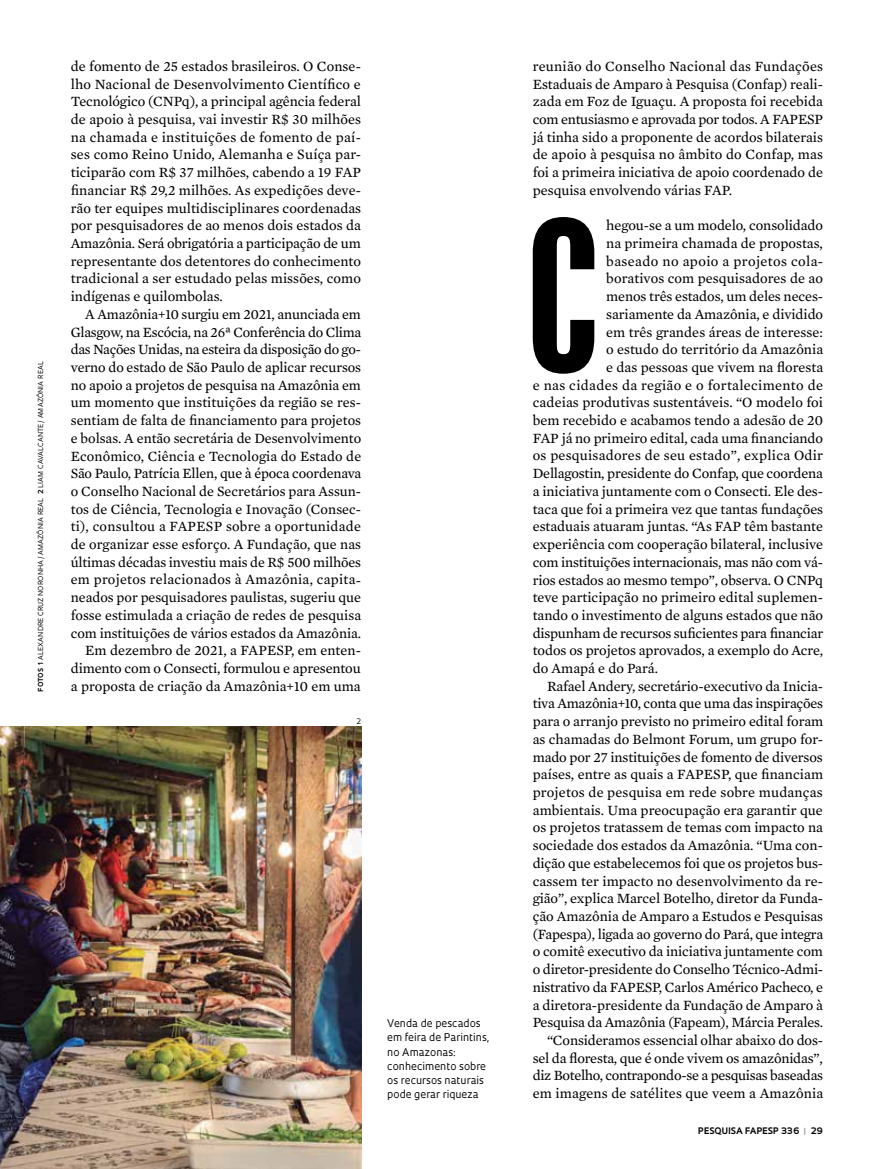
<style>
.page{position:relative;width:885px;height:1169px;background:#fff}
.page>*{position:absolute;margin:0;border:0;box-sizing:border-box;transform-origin:0 0}
.t1{font:195.45px "Swiss 924 BT Regular B";color:#000}
.t2{font:14.4px/17.7px "Mercury Text G2";letter-spacing:-.005em;color:#000;text-align:justify}
.t3{font:14.4px "Mercury Text G2";letter-spacing:.025em;color:#000}
.t4{font:14.4px "Mercury Text G2";letter-spacing:.015em;color:#000}
.t5{font:10.35px/14.1px "Oculum";color:#000}
.t6{font:700 8.7px "Oculum";letter-spacing:.015em;color:#000}
.t7{font:7.35px "Oculum";color:#000}
.t8{font:6.75px "Oculum";letter-spacing:.02em;color:#000}
.s1{font-weight:700}
.s2{color:#939598}
</style>
<div class="page">
<img style="left:0;top:726px;width:361px;height:442px">
<p class="t8" style="left:36px;top:691px;width:332px;rotate:-90deg"><span class="s1">FOTOS 1</span> ALEXANDRE CRUZ NORONHA / AMAZÔNIA REAL <span class="s1">2</span> LIAM CAVALCANTE/ AMAZÔNIA REAL</p>
<p class="t2" style="left:71px;top:56px;width:292px">de fomento de 25 estados brasileiros. O Conse&shy;lho Nacional de Desenvolvimento Científico e Tecnológico (CNPq), a principal agência federal de apoio à pesquisa, vai investir R$ 30 milhões na chamada e instituições de fomento de paí&shy;ses como Reino Unido, Alemanha e Suíça par&shy;ticiparão com R$ 37 milhões, cabendo a 19 FAP financiar R$ 29,2 milhões. As expedições deve&shy;rão ter equipes multidisciplinares coordenadas por pesquisadores de ao menos dois estados da Amazônia. Será obrigatória a participação de um representante dos detentores do conhecimento tradicional a ser estudado pelas missões, como indígenas e quilombolas.</p>
<p class="t2" style="left:71px;top:304px;width:292px;text-align:right">A Amazônia+10 surgiu em 2021, anunciada em Glasgow, na Escócia, na 26ª Conferência do Clima das Nações Unidas, na esteira da disposição do go&shy;verno do estado de São Paulo de aplicar recursos no apoio a projetos de pesquisa na Amazônia em um momento que instituições da região se res&shy;sentiam de falta de financiamento para projetos e bolsas. A então secretária de Desenvolvimento Econômico, Ciência e Tecnologia do Estado de São Paulo, Patrícia Ellen, que à época coordenava o Conselho Nacional de Secretários para Assun&shy;tos de Ciência, Tecnologia e Inovação (Consec&shy;ti), consultou a FAPESP sobre a oportunidade de organizar esse esforço. A Fundação, que nas últimas décadas investiu mais de R$ 500 milhões em projetos relacionados à Amazônia, capita&shy;neados por pesquisadores paulistas, sugeriu que fosse estimulada a criação de redes de pesquisa com instituições de vários estados da Amazônia.<br>Em dezembro de 2021, a FAPESP, em enten&shy;dimento com o Consecti, formulou e apresentou a proposta de criação da Amazônia+10 em uma</p>
<p class="t7" style="left:357px;top:717px;width:6px">2</p>
<p class="t5" style="left:387px;top:1016px;width:104px">Venda de pescados em feira de Parintins, no Amazonas: conhecimento sobre os recursos naturais pode gerar riqueza</p>
<p class="t2" style="left:533px;top:56px;width:292px">reunião do Conselho Nacional das Fundações Estaduais de Amparo à Pesquisa (Confap) reali&shy;zada em Foz de Iguaçu. A proposta foi recebida com entusiasmo e aprovada por todos. A FAPESP já tinha sido a proponente de acordos bilaterais de apoio à pesquisa no âmbito do Confap, mas foi a primeira iniciativa de apoio coordenado de pesquisa envolvendo várias FAP.</p>
<h1 class="t1" style="left:527px;top:179px;width:73px">C</h1>
<p class="t2" style="left:606px;top:216px;width:218px">hegou-se a um modelo, consolidado</p>
<p class="t2" style="left:606px;top:233px;width:218px">na primeira chamada de propostas,</p>
<p class="t3" style="left:606px;top:250px;width:218px">baseado no apoio a projetos cola-</p>
<p class="t2" style="left:606px;top:269px;width:218px">borativos com pesquisadores de ao</p>
<p class="t2" style="left:606px;top:287px;width:218px">menos três estados, um deles neces-</p>
<p class="t2" style="left:606px;top:304px;width:218px">sariamente da Amazônia, e dividido</p>
<p class="t2" style="left:606px;top:322px;width:218px">em três grandes áreas de interesse:</p>
<p class="t2" style="left:606px;top:340px;width:218px">o estudo do território da Amazônia</p>
<p class="t2" style="left:606px;top:357px;width:218px">e das pessoas que vivem na floresta</p>
<p class="t3" style="left:533px;top:374px;width:292px">e nas cidades da região e o fortalecimento de</p>
<p class="t2" style="left:533px;top:393px;width:292px">cadeias produtivas sustentáveis. “O modelo foi</p>
<p class="t2" style="left:533px;top:410px;width:292px">bem recebido e acabamos tendo a adesão de 20</p>
<p class="t2" style="left:533px;top:428px;width:292px">FAP já no primeiro edital, cada uma financiando</p>
<p class="t4" style="left:533px;top:445px;width:292px">os pesquisadores de seu estado”, explica Odir</p>
<p class="t2" style="left:533px;top:464px;width:292px">Dellagostin, presidente do Confap, que coordena</p>
<p class="t2" style="left:533px;top:481px;width:292px">a iniciativa juntamente com o Consecti. Ele des-</p>
<p class="t2" style="left:533px;top:499px;width:292px">taca que foi a primeira vez que tantas fundações</p>
<p class="t2" style="left:533px;top:517px;width:292px">estaduais atuaram juntas. “As FAP têm bastante</p>
<p class="t2" style="left:533px;top:534px;width:292px">experiência com cooperação bilateral, inclusive</p>
<p class="t2" style="left:533px;top:552px;width:292px">com instituições internacionais, mas não com vá-</p>
<p class="t2" style="left:533px;top:570px;width:292px">rios estados ao mesmo tempo”, observa. O CNPq</p>
<p class="t2" style="left:533px;top:588px;width:292px">teve participação no primeiro edital suplemen-</p>
<p class="t2" style="left:533px;top:605px;width:292px">tando o investimento de alguns estados que não</p>
<p class="t2" style="left:533px;top:623px;width:292px">dispunham de recursos suficientes para financiar</p>
<p class="t2" style="left:533px;top:641px;width:292px">todos os projetos aprovados, a exemplo do Acre,</p>
<p class="t2" style="left:533px;top:658px;width:127px">do Amapá e do Pará.</p>
<p class="t2" style="left:547px;top:676px;width:277px">Rafael Andery, secretário-executivo da Inicia-</p>
<p class="t2" style="left:533px;top:694px;width:292px">tiva Amazônia+10, conta que uma das inspirações</p>
<p class="t2" style="left:533px;top:711px;width:292px">para o arranjo previsto no primeiro edital foram</p>
<p class="t2" style="left:533px;top:729px;width:292px">as chamadas do Belmont Forum, um grupo for-</p>
<p class="t2" style="left:533px;top:747px;width:292px">mado por 27 instituições de fomento de diversos</p>
<p class="t2" style="left:533px;top:765px;width:292px">países, entre as quais a FAPESP, que financiam</p>
<p class="t2" style="left:533px;top:782px;width:292px">projetos de pesquisa em rede sobre mudanças</p>
<p class="t2" style="left:533px;top:800px;width:292px">ambientais. Uma preocupação era garantir que</p>
<p class="t2" style="left:533px;top:818px;width:292px">os projetos tratassem de temas com impacto na</p>
<p class="t2" style="left:533px;top:835px;width:292px">sociedade dos estados da Amazônia. “Uma con-</p>
<p class="t2" style="left:533px;top:853px;width:292px">dição que estabelecemos foi que os projetos bus-</p>
<p class="t2" style="left:533px;top:871px;width:292px">cassem ter impacto no desenvolvimento da re-</p>
<p class="t2" style="left:533px;top:889px;width:292px">gião”, explica Marcel Botelho, diretor da Funda-</p>
<p class="t2" style="left:533px;top:906px;width:292px">ção Amazônia de Amparo a Estudos e Pesquisas</p>
<p class="t2" style="left:533px;top:924px;width:292px">(Fapespa), ligada ao governo do Pará, que integra</p>
<p class="t2" style="left:533px;top:942px;width:292px">o comitê executivo da iniciativa juntamente com</p>
<p class="t2" style="left:533px;top:959px;width:292px">o diretor-presidente do Conselho Técnico-Admi-</p>
<p class="t2" style="left:533px;top:977px;width:292px">nistrativo da FAPESP, Carlos Américo Pacheco, e</p>
<p class="t2" style="left:533px;top:995px;width:292px">a diretora-presidente da Fundação de Amparo à</p>
<p class="t2" style="left:533px;top:1012px;width:292px">Pesquisa da Amazônia (Fapeam), Márcia Perales.</p>
<p class="t2" style="left:547px;top:1030px;width:277px">“Consideramos essencial olhar abaixo do dos-</p>
<p class="t2" style="left:533px;top:1048px;width:292px">sel da floresta, que é onde vivem os amazônidas”,</p>
<p class="t2" style="left:533px;top:1066px;width:292px">diz Botelho, contrapondo-se a pesquisas baseadas</p>
<p class="t2" style="left:533px;top:1083px;width:292px">em imagens de satélites que veem a Amazônia</p>
<p class="t6" style="left:698px;top:1124px;width:127px">PESQUISA FAPESP 336 <span class="s2">|</span> 29</p>
</div>
